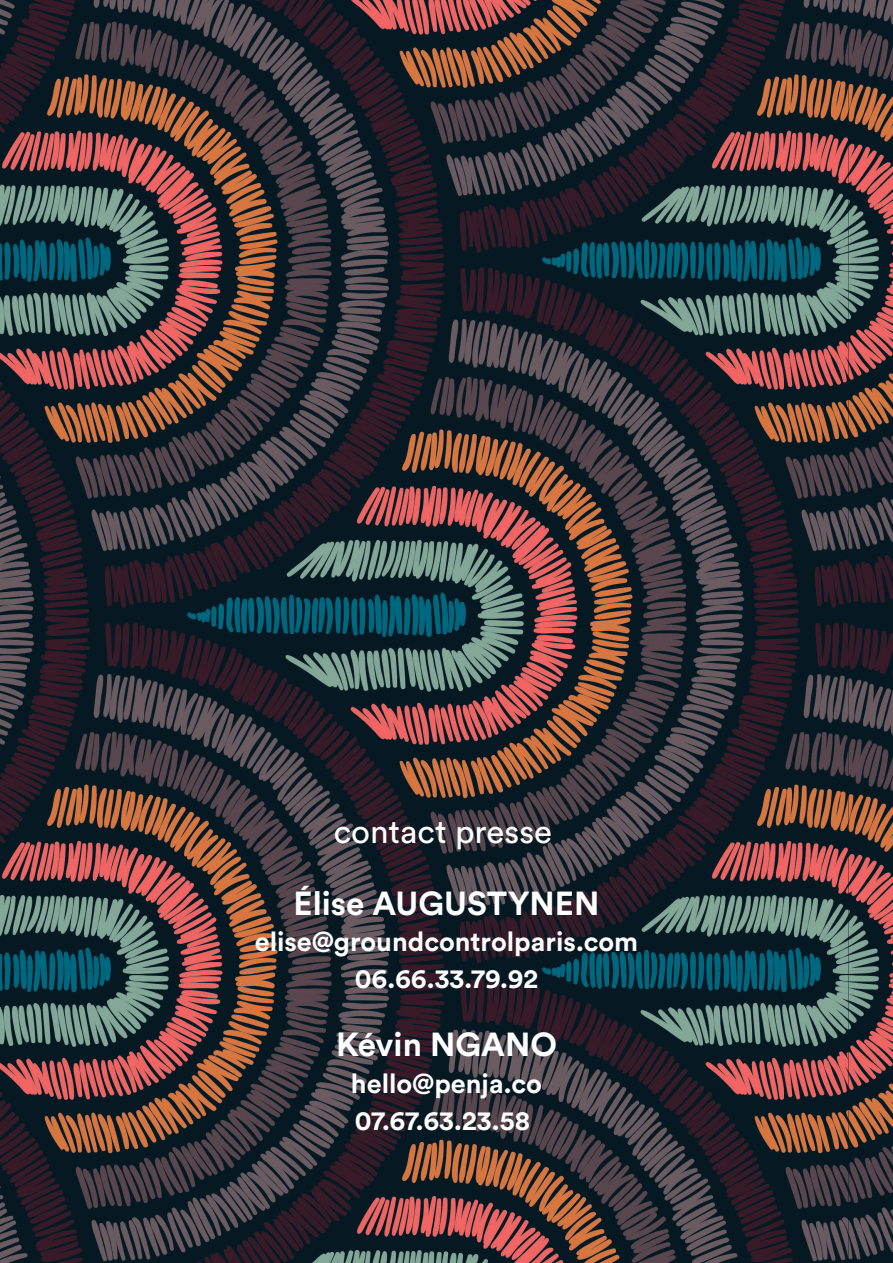
<style>
.page{position:relative;width:893px;height:1263px;background:#fff}
.page>*{position:absolute;margin:0;border:0;box-sizing:border-box;transform-origin:0 0}
.t1{font:700 33px "Circular Std";color:#fff}
.t2{font:33px "Circular Std";color:#fff}
.t3{font:700 27px "Circular Std";color:#fff}
</style>
<div class="page">
<img style="left:0;top:0;width:893px;height:1263px">
<p class="t2" style="left:334px;top:811px;width:220px">contact presse</p>
<p class="t1" style="left:293px;top:882px;width:307px">Élise AUGUSTYNEN</p>
<p class="t3" style="left:255px;top:924px;width:385px">elise@groundcontrolparis.com</p>
<p class="t3" style="left:355px;top:961px;width:185px">06.66.33.79.92</p>
<p class="t1" style="left:336px;top:1023px;width:222px">Kévin NGANO</p>
<p class="t3" style="left:351px;top:1066px;width:192px">hello@penja.co</p>
<p class="t3" style="left:355px;top:1103px;width:177px">07.67.63.23.58</p>
</div>
